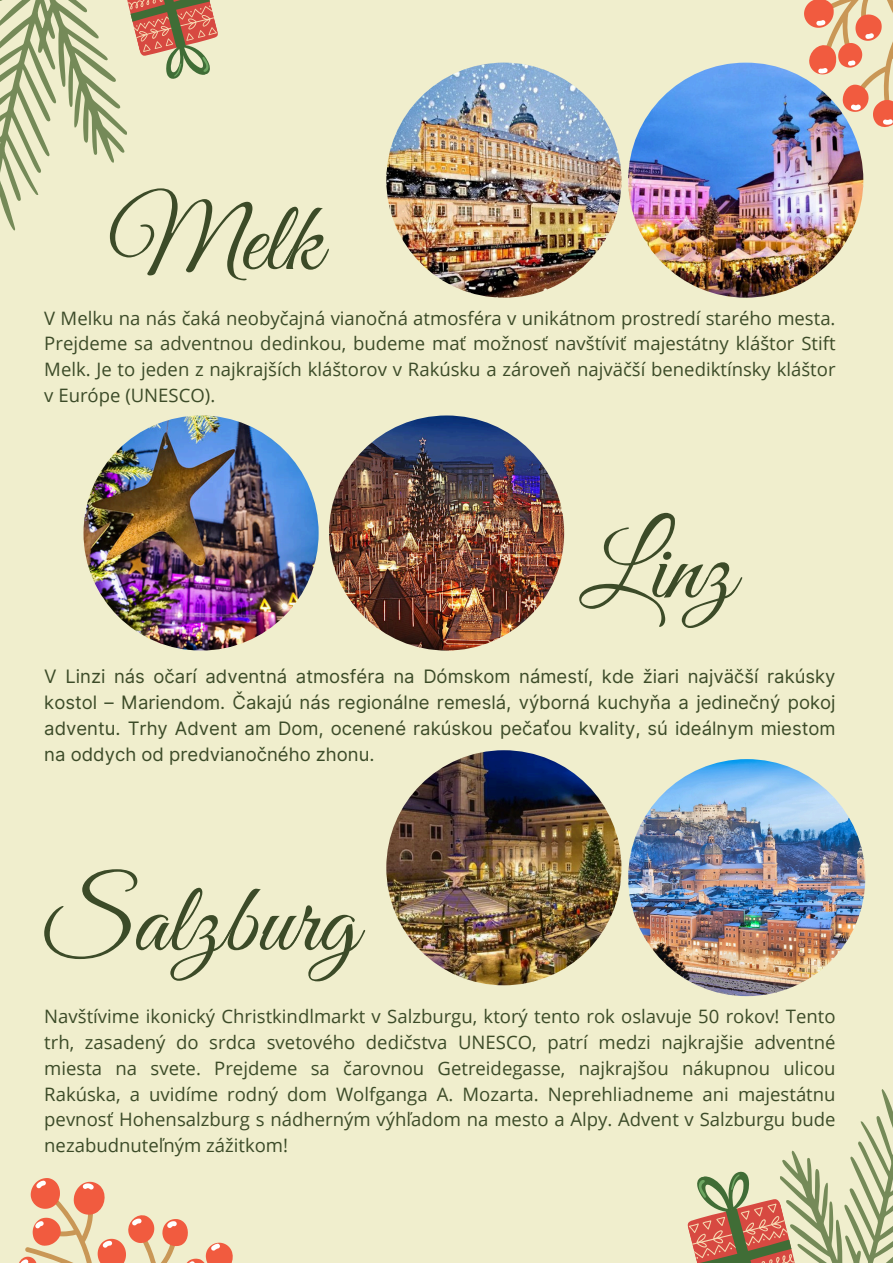
<style>
.page{position:relative;width:893px;height:1263px;background:#f0eecd}
.page>*{position:absolute;margin:0;border:0;box-sizing:border-box;transform-origin:0 0}
.t1{font:99.23px "Great Vibes";color:#3c4b28}
.t2{font:18.52px/25.9px "Open Sans";color:#3c4b28;text-align:justify}
.t3{font:18.52px/25.9px "Inter";color:#3c4b28;text-align:justify}
</style>
<div class="page">
<svg style="left:804px;top:0;width:89px;height:173px"></svg>
<svg style="left:0;top:0;width:218px;height:231px"></svg>
<svg style="left:687px;top:1089px;width:206px;height:174px"></svg>
<img style="left:386px;top:750px;width:235px;height:235px;border-radius:50%">
<img style="left:628px;top:759px;width:237px;height:237px;border-radius:50%">
<img style="left:83px;top:415px;width:236px;height:235px;border-radius:50%">
<img style="left:329px;top:415px;width:235px;height:235px;border-radius:50%">
<img style="left:386px;top:63px;width:235px;height:235px;border-radius:50%">
<img style="left:628px;top:63px;width:235px;height:235px;border-radius:50%">
<svg style="left:19px;top:1178px;width:214px;height:85px"></svg>
<p class="t1" style="left:108px;top:185px;width:215px">Melk</p>
<p class="t2" style="left:44px;top:304px;width:793px">V Melku na nás čaká neobyčajná vianočná atmosféra v unikátnom prostredí starého mesta.<br>Prejdeme sa adventnou dedinkou, budeme mať možnosť navštíviť majestátny kláštor Stift Melk. Je to jeden z najkrajších kláštorov v Rakúsku a zároveň najväčší benediktínsky kláštor v Európe (UNESCO).</p>
<p class="t1" style="left:580px;top:513px;width:157px">Linz</p>
<h1 class="t3" style="left:44px;top:663px;width:793px">V Linzi nás očarí adventná atmosféra na Dómskom námestí, kde žiari najväčší rakúsky kostol – Mariendom. Čakajú nás regionálne remeslá, výborná kuchyňa a jedinečný pokoj adventu. Trhy Advent am Dom, ocenené rakúskou pečaťou kvality, sú ideálnym miestom na oddych od predvianočného zhonu.</h1>
<p class="t1" style="left:44px;top:865px;width:315px">Salzburg</p>
<p class="t2" style="left:44px;top:1003px;width:793px">Navštívime ikonický Christkindlmarkt v Salzburgu, ktorý tento rok oslavuje 50 rokov! Tento trh, zasadený do srdca svetového dedičstva UNESCO, patrí medzi najkrajšie adventné miesta na svete. Prejdeme sa čarovnou Getreidegasse, najkrajšou nákupnou ulicou Rakúska, a uvidíme rodný dom Wolfganga A. Mozarta. Neprehliadneme ani majestátnu pevnosť Hohensalzburg s nádherným výhľadom na mesto a Alpy. Advent v Salzburgu bude nezabudnuteľným zážitkom!</p>
</div>
